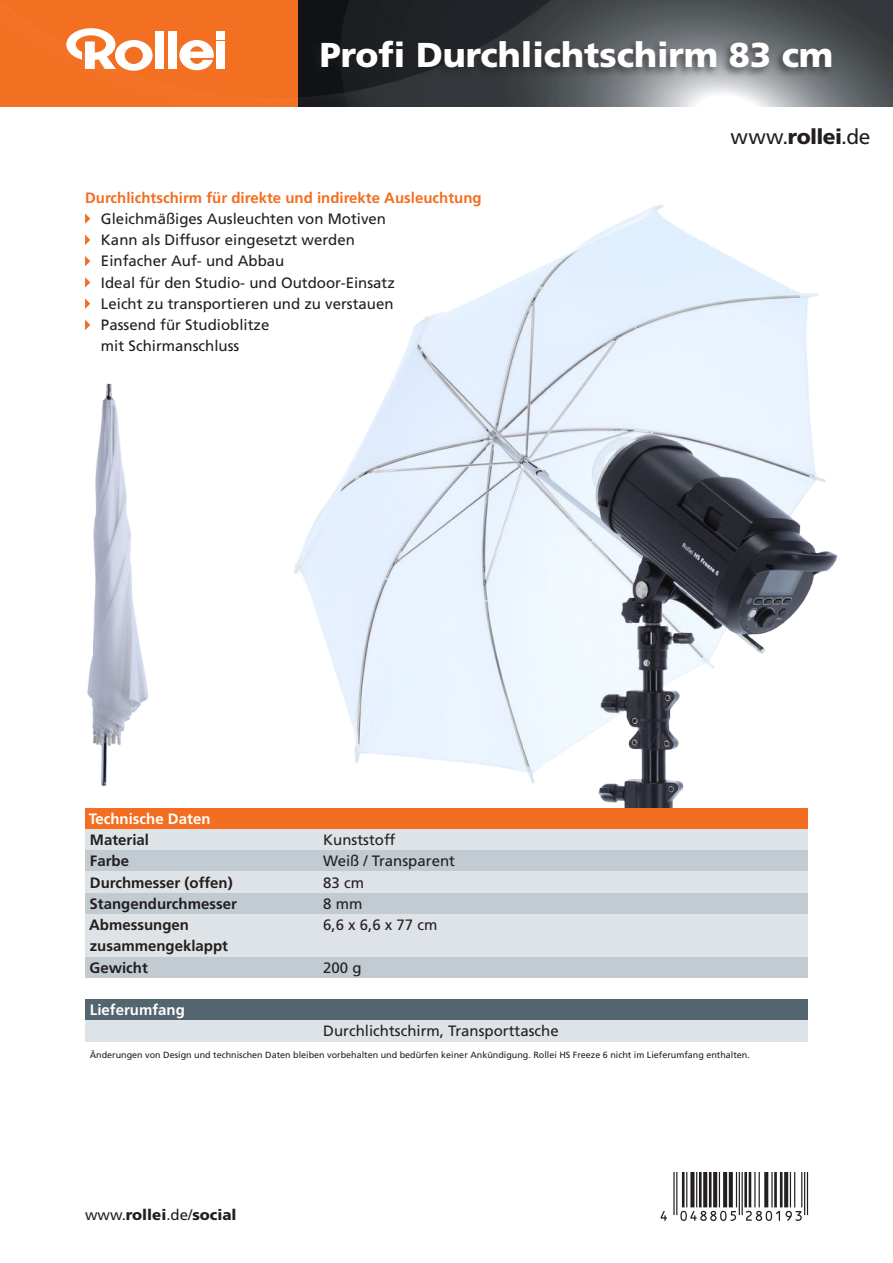
<style>
.page{position:relative;width:893px;height:1263px;background:#fff}
.page>*{position:absolute;margin:0;border:0;box-sizing:border-box;transform-origin:0 0}
.t1{font:900 34.5px "Frutiger LT";color:#fff}
.t2{font:21px "Frutiger LT";color:#231f20}
._020_bold{font:15px/21.3px "Frutiger LT";color:#231f20}
.t3{font:700 15px "Frutiger LT";color:#231f20}
._020_bold-2{font:700 15px "Frutiger LT";color:#f36e21}
._020_bold-3{font:700 15px "Frutiger LT";color:#fff}
.t4{font:900 15px "Frutiger LT";color:#231f20}
.t5{font:9px "Frutiger LT";color:#231f20}
.s1{font-weight:900}
.s2{font-weight:400}
</style>
<div class="page">
<img style="left:294px;top:204px;width:544px;height:604px">
<img style="left:87px;top:383px;width:62px;height:403px">
<img style="left:298px;top:0;width:595px;height:106px">
<div style="left:0;top:0;width:298px;height:106px;background:#f36f21"></div>
<svg style="left:179px;top:40px;width:35px;height:30px"></svg>
<div style="left:155px;top:32px;width:9px;height:37px;background:#fff"></div>
<div style="left:168px;top:32px;width:8px;height:37px;background:#fff"></div>
<div style="left:216px;top:32px;width:9px;height:8px;background:#fff"></div>
<div style="left:216px;top:41px;width:9px;height:28px;background:#fff"></div>
<svg style="left:66px;top:28px;width:87px;height:43px"></svg>
<hr style="left:673px;top:1172px;width:2px;height:43px;background:#231f20">
<hr style="left:676px;top:1172px;width:1px;height:43px;background:#231f20">
<hr style="left:682px;top:1172px;width:2px;height:35px;background:#231f20">
<hr style="left:686px;top:1172px;width:1px;height:35px;background:#231f20">
<svg style="left:690px;top:1172px;width:4px;height:35px"></svg>
<hr style="left:696px;top:1172px;width:1px;height:35px;background:#231f20">
<hr style="left:699px;top:1172px;width:3px;height:35px;background:#231f20">
<svg style="left:703px;top:1172px;width:4px;height:35px"></svg>
<hr style="left:709px;top:1172px;width:2px;height:35px;background:#231f20">
<svg style="left:713px;top:1172px;width:4px;height:35px"></svg>
<hr style="left:719px;top:1172px;width:1px;height:35px;background:#231f20">
<svg style="left:723px;top:1172px;width:4px;height:35px"></svg>
<svg style="left:729px;top:1172px;width:4px;height:35px"></svg>
<hr style="left:736px;top:1172px;width:1px;height:35px;background:#231f20">
<hr style="left:739px;top:1172px;width:1px;height:43px;background:#231f20">
<hr style="left:742px;top:1172px;width:1px;height:43px;background:#231f20">
<hr style="left:744px;top:1172px;width:3px;height:35px;background:#231f20">
<hr style="left:749px;top:1172px;width:2px;height:35px;background:#231f20">
<hr style="left:754px;top:1172px;width:1px;height:35px;background:#231f20">
<hr style="left:759px;top:1172px;width:1px;height:35px;background:#231f20">
<svg style="left:764px;top:1172px;width:4px;height:35px"></svg>
<hr style="left:771px;top:1172px;width:2px;height:35px;background:#231f20">
<hr style="left:774px;top:1172px;width:3px;height:35px;background:#231f20">
<hr style="left:780px;top:1172px;width:2px;height:35px;background:#231f20">
<svg style="left:784px;top:1172px;width:4px;height:35px"></svg>
<hr style="left:790px;top:1172px;width:1px;height:35px;background:#231f20">
<hr style="left:794px;top:1172px;width:1px;height:35px;background:#231f20">
<hr style="left:801px;top:1172px;width:1px;height:35px;background:#231f20">
<hr style="left:804px;top:1172px;width:1px;height:43px;background:#231f20">
<hr style="left:807px;top:1172px;width:1px;height:43px;background:#231f20">
<svg style="left:661px;top:1211px;width:6px;height:10px"></svg>
<svg style="left:680px;top:1211px;width:56px;height:10px"></svg>
<svg style="left:746px;top:1211px;width:56px;height:10px"></svg>
<div style="left:310px;top:37px;width:524px;height:41px;background:#231f20;opacity:.6"></div>
<div style="left:85px;top:808px;width:723px;height:21px;background:#f36e21"></div>
<div style="left:85px;top:999px;width:723px;height:21px;background:#53656e"></div>
<div style="left:85px;top:829px;width:723px;height:21px;background:#dee3e7"></div>
<div style="left:85px;top:1020px;width:723px;height:22px;background:#dee3e7"></div>
<div style="left:85px;top:850px;width:723px;height:22px;background:#c2cbd1"></div>
<div style="left:85px;top:893px;width:723px;height:21px;background:#c2cbd1"></div>
<div style="left:85px;top:957px;width:723px;height:21px;background:#c2cbd1"></div>
<div style="left:85px;top:872px;width:723px;height:21px;background:#dee3e7"></div>
<div style="left:85px;top:914px;width:723px;height:43px;background:#dee3e7"></div>
<svg style="left:85px;top:213px;width:5px;height:11px"></svg>
<svg style="left:85px;top:235px;width:5px;height:10px"></svg>
<svg style="left:85px;top:256px;width:5px;height:10px"></svg>
<svg style="left:85px;top:277px;width:5px;height:11px"></svg>
<svg style="left:85px;top:298px;width:5px;height:11px"></svg>
<svg style="left:85px;top:320px;width:5px;height:10px"></svg>
<p class="t1" style="left:320px;top:34px;width:515px">Profi Durchlichtschirm 83 cm</p>
<p class="_020_bold-2" style="left:85px;top:189px;width:398px">Durchlichtschirm für direkte und indirekte Ausleuchtung</p>
<p class="_020_bold" style="left:101px;top:208px;width:287px">Gleichmäßiges Ausleuchten von Motiven</p>
<p class="_020_bold" style="left:101px;top:229px;width:255px">Kann als Diffusor eingesetzt werden</p>
<p class="_020_bold" style="left:101px;top:251px;width:185px">Einfacher Auf- und Abbau</p>
<p class="_020_bold" style="left:101px;top:272px;width:295px">Ideal für den Studio- und Outdoor-Einsatz</p>
<p class="_020_bold" style="left:101px;top:293px;width:294px">Leicht zu transportieren und zu verstauen</p>
<p class="_020_bold" style="left:101px;top:314px;width:170px">Passend für Studioblitze mit Schirmanschluss</p>
<p class="t2" style="left:731px;top:125px;width:141px">www.<span class="s1">rollei</span>.de</p>
<p class="_020_bold-3" style="left:89px;top:810px;width:123px">Technische Daten</p>
<p class="t3" style="left:90px;top:831px;width:61px">Material</p>
<p class="_020_bold" style="left:323px;top:829px;width:74px">Kunststoff</p>
<p class="t3" style="left:90px;top:852px;width:41px">Farbe</p>
<p class="_020_bold" style="left:323px;top:850px;width:133px">Weiß / Transparent</p>
<p class="t3" style="left:90px;top:873px;width:144px">Durchmesser (offen)</p>
<p class="_020_bold" style="left:323px;top:872px;width:42px">83 cm</p>
<p class="t3" style="left:90px;top:895px;width:149px">Stangendurchmesser</p>
<p class="_020_bold" style="left:323px;top:893px;width:41px">8 mm</p>
<p class="t3" style="left:89px;top:916px;width:101px">Abmessungen</p>
<p class="_020_bold" style="left:323px;top:914px;width:116px">6,6 x 6,6 x 77 cm</p>
<p class="t3" style="left:90px;top:937px;width:140px">zusammengeklappt</p>
<p class="t3" style="left:90px;top:958px;width:60px">Gewicht</p>
<p class="_020_bold" style="left:323px;top:957px;width:40px">200 g</p>
<p class="_020_bold-3" style="left:90px;top:1001px;width:97px">Lieferumfang</p>
<p class="_020_bold" style="left:323px;top:1020px;width:237px">Durchlichtschirm, Transporttasche</p>
<p class="t5" style="left:90px;top:1049px;width:662px">Änderungen von Design und technischen Daten bleiben vorbehalten und bedürfen keiner Ankündigung. Rollei HS Freeze 6 nicht im Lieferumfang enthalten.</p>
<p class="t4" style="left:85px;top:1206px;width:153px"><span class="s2">www.</span>rollei<span class="s2">.de/</span>social</p>
</div>
